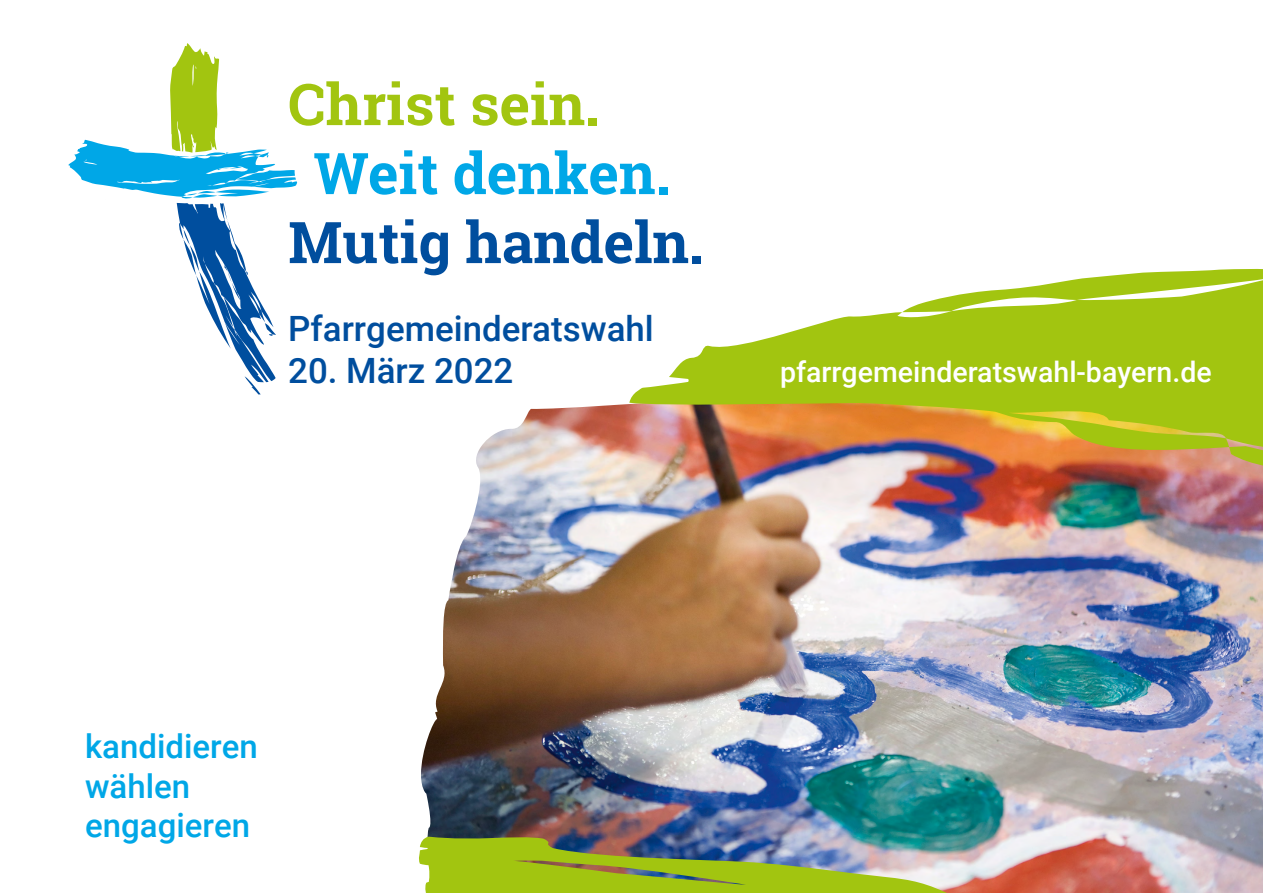
<style>
.page{position:relative;width:1263px;height:893px;background:#fff}
.page>*{position:absolute;margin:0;border:0;box-sizing:border-box;transform-origin:0 0}
.t1{font:700 57.53px "Roboto Slab";color:#004e9e}
.t2{font:700 57.53px "Roboto Slab";color:#a2c510}
.t3{font:700 57.53px "Roboto Slab";color:#00a7e7}
.t4{font:500 34.88px "Roboto";color:#004e9e}
.t5{font:500 33px/39.6px "Roboto";color:#00a7e7}
.t6{font:500 28.5px "Roboto";color:#fff}
</style>
<div class="page">
<svg style="left:68px;top:43px;width:229px;height:351px"></svg>
<img style="left:421px;top:404px;width:842px;height:489px">
<img style="left:419px;top:835px;width:599px;height:58px">
<svg style="left:1229px;top:454px;width:34px;height:17px"></svg>
<svg style="left:629px;top:270px;width:634px;height:184px;fill:#a2c510"></svg>
<h1 class="t2" style="left:288px;top:65px;width:313px">Christ sein.</h1>
<h1 class="t3" style="left:313px;top:134px;width:358px">Weit denken.</h1>
<h1 class="t1" style="left:288px;top:203px;width:417px">Mutig handeln.</h1>
<p class="t4" style="left:288px;top:304px;width:367px">Pfarrgemeinderatswahl</p>
<p class="t4" style="left:288px;top:346px;width:227px">20. März 2022</p>
<p class="t6" style="left:780px;top:352px;width:433px">pfarrgemeinderatswahl-bayern.de</p>
<p class="t5" style="left:85px;top:725px;width:174px">kandidieren wählen engagieren</p>
</div>
